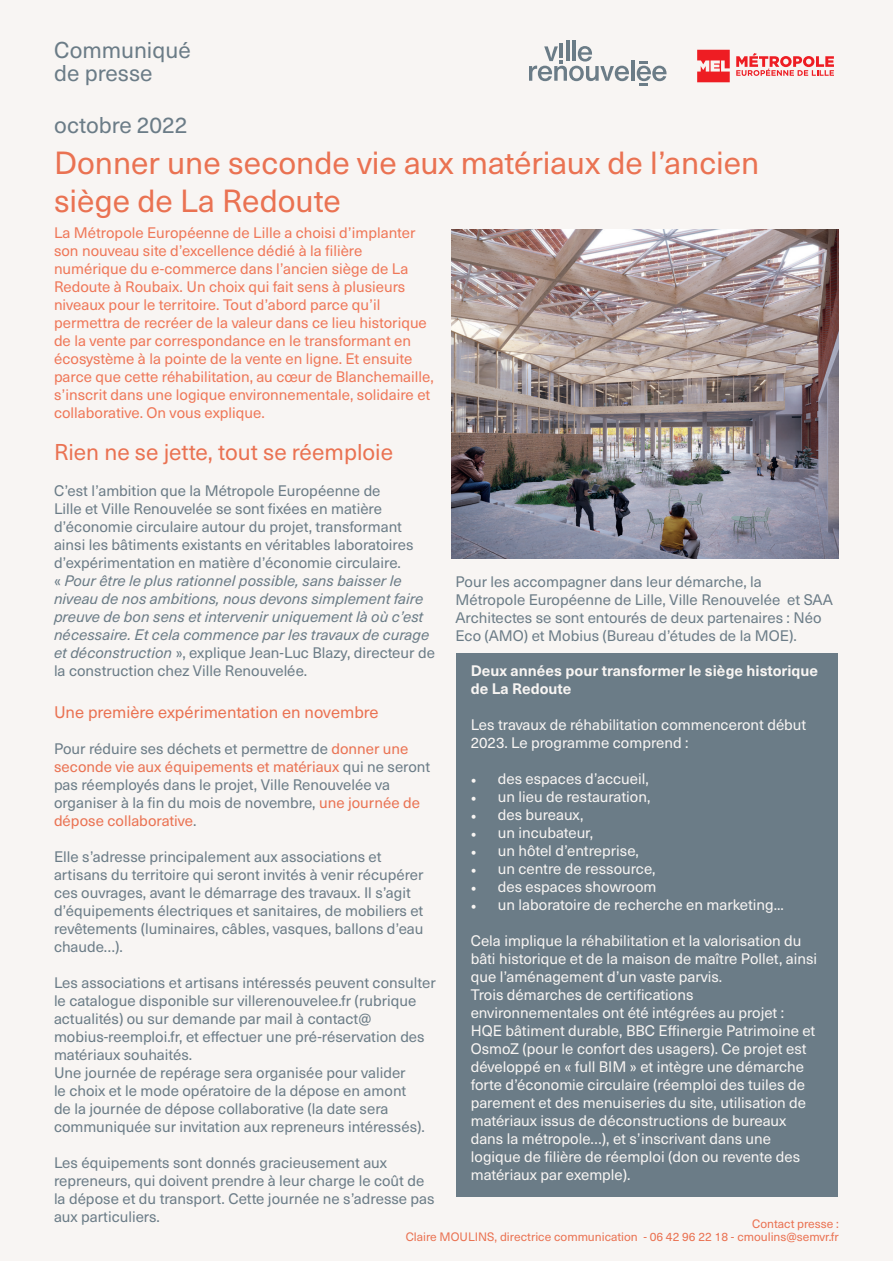
<style>
.page{position:relative;width:893px;height:1263px;background:#fff}
.page>*{position:absolute;margin:0;border:0;box-sizing:border-box;transform-origin:0 0}
.t1{font:31.5px/37.5px "Neue Haas Unica W1 G";color:#ea7252}
.t2{font:22.5px "Neue Haas Unica W1 G";color:#ea7252}
.t3{font:22.5px/22.5px "Neue Haas Unica W1 G";color:#6b7c87}
.t4{font:16.5px "Neue Haas Unica W1 G";color:#ea7252}
.t5{font:15px/18px "Neue Haas Unica W1 G";color:#6b7c87}
.t6{font:15px/18px "Neue Haas Unica W1 G";color:#f8f5f3}
.t7{font:15px/18px "Neue Haas Unica W1 G";color:#ef7758}
.t8{font:italic 15px/18px "Neue Haas Unica W1 G";color:#6b7c87}
.t9{font:700 15px/18px "Neue Haas Unica W1 G";color:#f8f5f3}
.t10{font:12px "Neue Haas Unica W1 G";color:#ea7252}
.s1{font-style:normal}
.s2{color:#ea7252}
.s3{font-family:"Minion Pro"}
</style>
<div class="page">
<div style="left:0;top:0;width:893px;height:1260px;background:#f8f5f3"></div>
<hr style="left:559px;top:43px;width:4px;height:15px;background:#6b7c87">
<hr style="left:566px;top:41px;width:3px;height:20px;background:#6b7c87">
<hr style="left:572px;top:41px;width:4px;height:20px;background:#6b7c87">
<hr style="left:631px;top:60px;width:3px;height:21px;background:#6b7c87">
<svg style="left:637px;top:61px;width:29px;height:25px"></svg>
<svg style="left:529px;top:46px;width:100px;height:35px"></svg>
<svg style="left:697px;top:50px;width:33px;height:32px"></svg>
<svg style="left:736px;top:53px;width:98px;height:23px"></svg>
<img style="left:452px;top:230px;width:387px;height:329px">
<div style="left:456px;top:653px;width:382px;height:543px;background:#6b7c87"></div>
<p class="t3" style="left:54px;top:38px;width:138px">Communiqué de presse</p>
<p class="t3" style="left:54px;top:113px;width:135px">octobre 2022</p>
<p class="t1" style="left:54px;top:143px;width:707px">Donner une seconde vie aux matériaux de l’ancien siège de La Redoute</p>
<p class="t7" style="left:54px;top:223px;width:381px">La Métropole Européenne de Lille a choisi d’implanter son nouveau site d’excellence dédié à la filière numérique du e-commerce dans l’ancien siège de La Redoute à Roubaix. Un choix qui fait sens à plusieurs niveaux pour le territoire. Tout d’abord parce qu’il permettra de recréer de la valeur dans ce lieu historique de la vente par correspondance en le transformant en écosystème à la pointe de la vente en ligne. Et ensuite parce que cette réhabilitation, au cœur de Blanchemaille, s’inscrit dans une logique environnementale, solidaire et collaborative. On vous explique.</p>
<p class="t2" style="left:54px;top:435px;width:341px">Rien ne se jette, tout se réemploie</p>
<p class="t5" style="left:54px;top:481px;width:361px">C’est l’ambition que la Métropole Européenne de<br>Lille et Ville Renouvelée se sont fixées en matière d’économie circulaire autour du projet, transformant ainsi les bâtiments existants en véritables laboratoires d’expérimentation en matière d’économie circulaire.</p>
<p class="t8" style="left:54px;top:571px;width:382px"><span class="s1">«</span> Pour être le plus rationnel possible, sans baisser le niveau de nos ambitions, nous devons simplement faire preuve de bon sens et intervenir uniquement là où c’est nécessaire. Et cela commence par les travaux de curage et déconstruction <span class="s1">», explique Jean-Luc Blazy, directeur de la construction chez Ville Renouvelée.</span></p>
<p class="t4" style="left:54px;top:700px;width:326px">Une première expérimentation en novembre</p>
<p class="t5" style="left:54px;top:739px;width:378px">Pour réduire ses déchets et permettre de <span class="s2">donner une seconde vie aux équipements et matériaux</span> qui ne seront pas réemployés dans le projet, Ville Renouvelée va organiser à la fin du mois de novembre, <span class="s2">une journée de dépose collaborative</span>.</p>
<p class="t5" style="left:54px;top:847px;width:371px">Elle s’adresse principalement aux associations et artisans du territoire qui seront invités à venir récupérer ces ouvrages, avant le démarrage des travaux. Il s’agit d’équipements électriques et sanitaires, de mobiliers et revêtements (luminaires, câbles, vasques, ballons d’eau chaude…).</p>
<p class="t5" style="left:54px;top:973px;width:383px">Les associations et artisans intéressés peuvent consulter le catalogue disponible sur villerenouvelee.fr (rubrique actualités) ou sur demande par mail à contact@ mobius-reemploi.fr, et effectuer une pré-réservation des matériaux souhaités.</p>
<p class="t5" style="left:54px;top:1063px;width:372px">Une journée de repérage sera organisée pour valider<br>le choix et le mode opératoire de la dépose en amont de la journée de dépose collaborative (la date sera communiquée sur invitation aux repreneurs intéressés).</p>
<p class="t5" style="left:54px;top:1153px;width:382px">Les équipements sont donnés gracieusement aux repreneurs, qui doivent prendre à leur charge le coût de la dépose et du transport. Cette journée ne s’adresse pas aux particuliers.</p>
<p class="t5" style="left:455px;top:572px;width:379px">Pour les accompagner dans leur démarche, la Métropole Européenne de Lille, Ville Renouvelée et SAA Architectes se sont entourés de deux partenaires : Néo Eco (AMO) et Mobius (Bureau d’études de la MOE).</p>
<p class="t9" style="left:471px;top:661px;width:349px">Deux années pour transformer le siège historique de La Redoute</p>
<p class="t6" style="left:471px;top:715px;width:337px">Les travaux de réhabilitation commenceront début<br>2023. Le programme comprend :</p>
<p class="t6" style="left:471px;top:769px;width:180px"><span class="s3">•</span> des espaces d’accueil,</p>
<p class="t6" style="left:471px;top:787px;width:181px"><span class="s3">•</span> un lieu de restauration,</p>
<p class="t6" style="left:471px;top:805px;width:114px"><span class="s3">•</span> des bureaux,</p>
<p class="t6" style="left:471px;top:823px;width:124px"><span class="s3">•</span> un incubateur,</p>
<p class="t6" style="left:471px;top:841px;width:170px"><span class="s3">•</span> un hôtel d’entreprise,</p>
<p class="t6" style="left:471px;top:859px;width:186px"><span class="s3">•</span> un centre de ressource,</p>
<p class="t6" style="left:471px;top:877px;width:187px"><span class="s3">•</span> des espaces showroom</p>
<p class="t6" style="left:471px;top:895px;width:315px"><span class="s3">•</span> un laboratoire de recherche en marketing...</p>
<p class="t6" style="left:471px;top:931px;width:348px">Cela implique la réhabilitation et la valorisation du bâti historique et de la maison de maître Pollet, ainsi que l’aménagement d’un vaste parvis.</p>
<p class="t6" style="left:471px;top:985px;width:346px">Trois démarches de certifications environnementales ont été intégrées au projet :<br>HQE bâtiment durable, BBC Effinergie Patrimoine et OsmoZ (pour le confort des usagers). Ce projet est développé en « full BIM » et intègre une démarche forte d’économie circulaire (réemploi des tuiles de parement et des menuiseries du site, utilisation de matériaux issus de déconstructions de bureaux dans la métropole…), et s’inscrivant dans une logique de filière de réemploi (don ou revente des matériaux par exemple).</p>
<p class="t10" style="left:752px;top:1214px;width:88px">Contact presse :</p>
<p class="t10" style="left:406px;top:1228px;width:435px">Claire MOULINS, directrice communication - 06 42 96 22 18 - cmoulins@semvr.fr</p>
</div>
